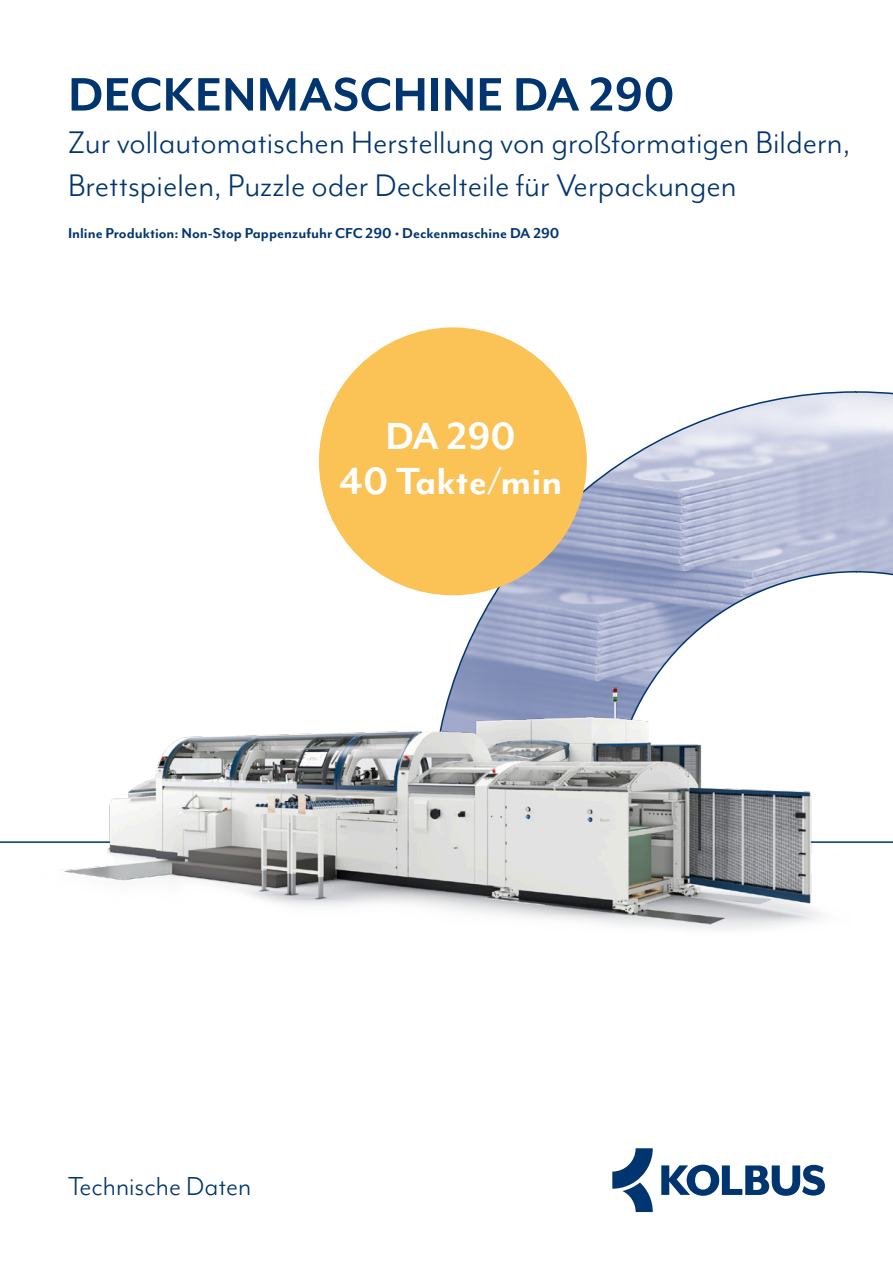
<style>
.page{position:relative;width:893px;height:1263px;background:#fff}
.page>*{position:absolute;margin:0;border:0;box-sizing:border-box;transform-origin:0 0}
.t1{font:700 54px "Mr Eaves Mod OT";color:#00356f}
.t2{font:700 43.5px/45px "Mr Eaves Mod OT";color:#fff;text-align:center}
.t3{font:36px/42.5px "Mr Eaves Mod OT";color:#00356f}
.t4{font:30px "Mr Eaves Mod OT";color:#00356f}
.t5{font:700 16.5px "Mr Eaves Mod OT";color:#00356f}
</style>
<div class="page">
<hr style="left:0;top:841px;width:893px;height:2px;background:#00356f">
<svg style="left:430px;top:391px;width:463px;height:207px"></svg>
<img style="left:30px;top:598px;width:822px;height:332px">
<svg style="left:612px;top:1148px;width:41px;height:64px"></svg>
<svg style="left:661px;top:1164px;width:164px;height:32px"></svg>
<div style="left:319px;top:327px;width:268px;height:268px;background:#fbc256;border-radius:50%"></div>
<h1 class="t1" style="left:68px;top:65px;width:608px">DECKENMASCHINE DA 290</h1>
<h2 class="t3" style="left:68px;top:122px;width:784px">Zur vollautomatischen Herstellung von großformatigen Bildern,<br>Brettspielen, Puzzle oder Deckelteile für Verpackungen</h2>
<h4 class="t5" style="left:68px;top:224px;width:493px">Inline Produktion: Non-Stop Pappenzufuhr CFC 290 • Deckenmaschine DA 290</h4>
<h1 class="t2" style="left:339px;top:414px;width:225px">DA 290<br>40 Takte/min</h1>
<h3 class="t4" style="left:68px;top:1170px;width:185px">Technische Daten</h3>
</div>
